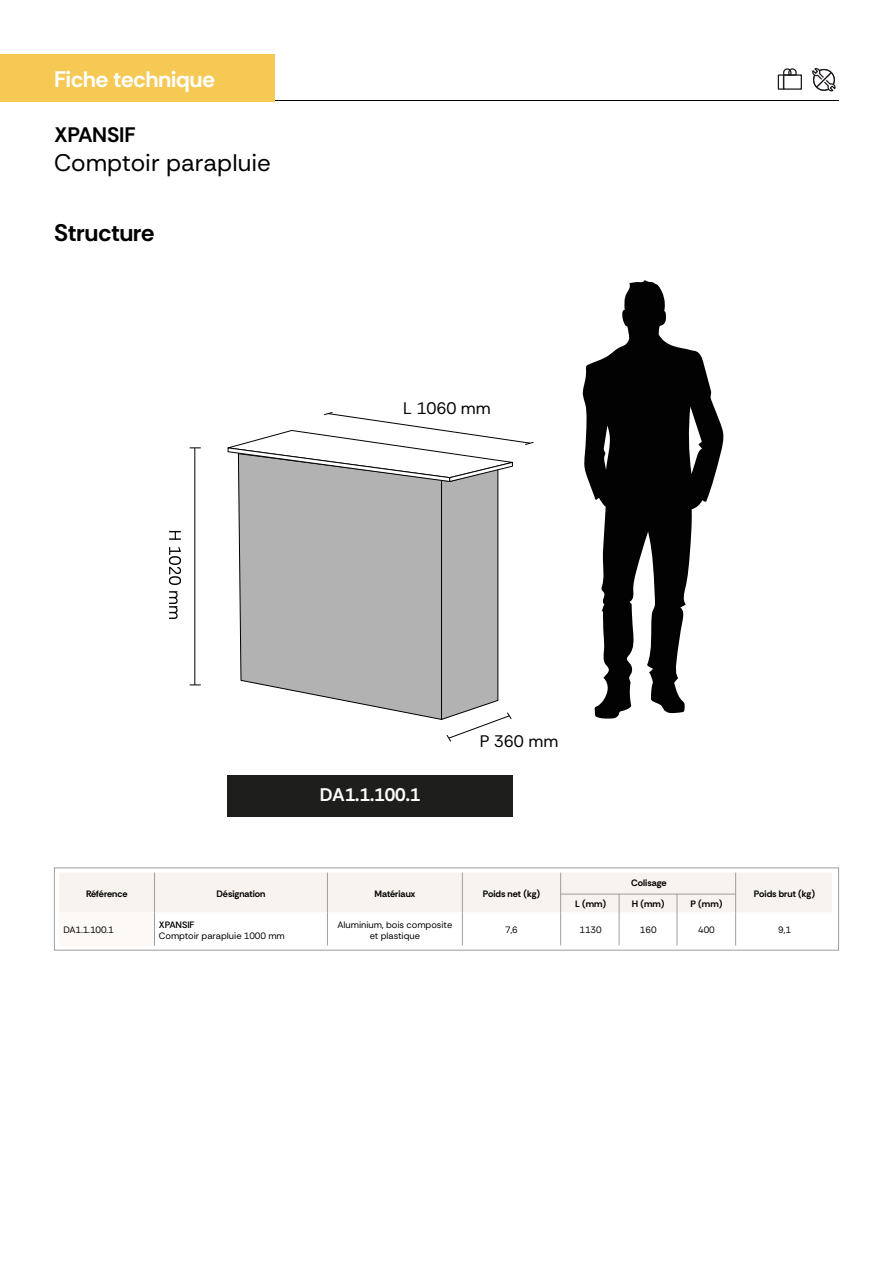
<style>
.page{position:relative;width:893px;height:1263px;background:#fff}
.page>*{position:absolute;margin:0;border:0;box-sizing:border-box;transform-origin:0 0}
.t1{font:24px "Rethink Sans";color:#000}
.t2{font:700 24px "Rethink Sans";color:#000}
.t3{font:700 22.5px "Rethink Sans";color:#fff}
.t4{font:700 21px "Rethink Sans";letter-spacing:-.01em;color:#000}
.t5{font:700 18.3px "Rethink Sans";color:#fff}
.t6{font:16.65px "Rethink Sans";color:#000}
.t7{font:9.3px/11.1px "Rethink Sans";letter-spacing:-.005em;color:#000;text-align:center}
.t8{font:700 9.3px "Rethink Sans";color:#000}
.t9{font:600 9.3px "Rethink Sans";letter-spacing:-.005em;color:#000}
</style>
<div class="page">
<div style="left:59px;top:873px;width:773px;height:39px;background:#f9f3ef"></div>
<div style="left:59px;top:912px;width:95px;height:33px;background:#fcf9f7"></div>
<hr style="left:154px;top:873px;width:1px;height:39px;background:#9d9d9c">
<hr style="left:327px;top:873px;width:1px;height:39px;background:#9d9d9c">
<hr style="left:462px;top:873px;width:1px;height:39px;background:#9d9d9c">
<hr style="left:560px;top:873px;width:1px;height:39px;background:#9d9d9c">
<hr style="left:735px;top:873px;width:1px;height:39px;background:#9d9d9c">
<hr style="left:154px;top:912px;width:1px;height:33px;background:#9d9d9c">
<hr style="left:327px;top:912px;width:1px;height:33px;background:#9d9d9c">
<hr style="left:462px;top:912px;width:1px;height:33px;background:#9d9d9c">
<hr style="left:560px;top:912px;width:1px;height:33px;background:#9d9d9c">
<hr style="left:735px;top:912px;width:1px;height:33px;background:#9d9d9c">
<div style="left:54px;top:867px;width:785px;height:83px;border:1px solid #9d9d9c"></div>
<hr style="left:275px;top:100px;width:564px;height:1px;background:#000">
<div style="left:0;top:54px;width:275px;height:47px;background:#f6c955"></div>
<div style="left:228px;top:775px;width:285px;height:41px;background:#1e1e1c"></div>
<svg style="left:582px;top:280px;width:142px;height:439px;fill:#020203"></svg>
<hr style="left:194px;top:448px;width:1px;height:237px;background:#000">
<svg style="left:169px;top:531px;width:12px;height:9px"></svg>
<svg style="left:169px;top:547px;width:12px;height:38px"></svg>
<svg style="left:169px;top:591px;width:9px;height:28px"></svg>
<svg style="left:227px;top:412px;width:307px;height:330px"></svg>
<hr style="left:560px;top:894px;width:176px;height:1px;background:#9d9d9c">
<hr style="left:619px;top:894px;width:1px;height:51px;background:#9d9d9c">
<hr style="left:677px;top:894px;width:1px;height:51px;background:#9d9d9c">
<svg style="left:783px;top:68px;width:14px;height:6px"></svg>
<div style="left:783px;top:74px;width:19px;height:16px;border:1px solid #1f1c1a"></div>
<div style="left:778px;top:74px;width:6px;height:16px;border:1px solid #1f1c1a"></div>
<svg style="left:812px;top:68px;width:24px;height:24px"></svg>
<h2 class="t3" style="left:54px;top:65px;width:162px">Fiche technique</h2>
<h3 class="t4" style="left:54px;top:122px;width:83px">XPANSIF</h3>
<h1 class="t1" style="left:54px;top:148px;width:218px">Comptoir parapluie</h1>
<h1 class="t2" style="left:54px;top:218px;width:102px">Structure</h1>
<h3 class="t6" style="left:403px;top:398px;width:89px">L 1060 mm</h3>
<h3 class="t5" style="left:320px;top:783px;width:102px">DA1.1.100.1</h3>
<h3 class="t6" style="left:480px;top:731px;width:80px">P 360 mm</h3>
<p class="t8" style="left:631px;top:877px;width:37px">Colisage</p>
<p class="t8" style="left:86px;top:888px;width:43px">Référence</p>
<p class="t8" style="left:216px;top:888px;width:50px">Désignation</p>
<p class="t8" style="left:375px;top:888px;width:42px">Matériaux</p>
<p class="t8" style="left:483px;top:888px;width:59px">Poids net (kg)</p>
<p class="t8" style="left:754px;top:888px;width:63px">Poids brut (kg)</p>
<p class="t7" style="left:64px;top:924px;width:52px">DA1.1.100.1</p>
<p class="t8" style="left:575px;top:898px;width:33px">L (mm)</p>
<p class="t8" style="left:632px;top:898px;width:34px">H (mm)</p>
<p class="t8" style="left:691px;top:898px;width:33px">P (mm)</p>
<p class="t7" style="left:580px;top:924px;width:24px">1130</p>
<p class="t7" style="left:640px;top:924px;width:18px">160</p>
<p class="t7" style="left:698px;top:924px;width:18px">400</p>
<p class="t9" style="left:159px;top:919px;width:37px">XPANSIF</p>
<p class="t7" style="left:159px;top:930px;width:128px">Comptoir parapluie 1000 mm</p>
<p class="t7" style="left:337px;top:919px;width:116px">Aluminium, bois composite et plastique</p>
<p class="t7" style="left:505px;top:924px;width:14px">7,6</p>
<p class="t7" style="left:778px;top:924px;width:14px">9,1</p>
</div>
